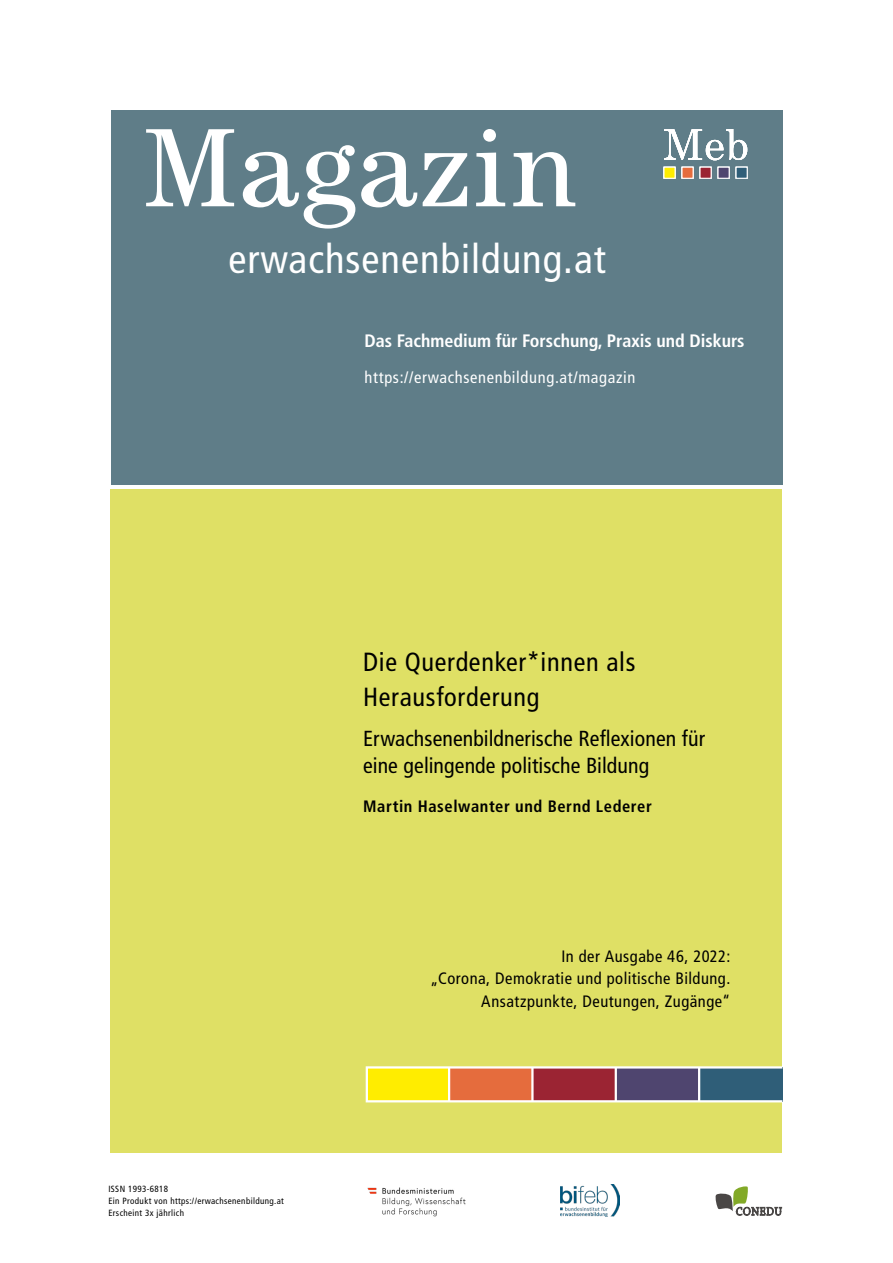
<style>
.page{position:relative;width:893px;height:1263px;background:#fff}
.page>*{position:absolute;margin:0;border:0;box-sizing:border-box;transform-origin:0 0}
.t1{font:condensed 40.5px "Frutiger LT Std";letter-spacing:.025em;color:#fff}
.UE1{font:condensed 26.25px/34.5px "Frutiger LT Std";letter-spacing:.025em;color:#000}
.UE2{font:condensed 21.75px/27px "Frutiger LT Std";letter-spacing:.005em;color:#000}
.t2{font:700 condensed 18px "Frutiger LT Std";color:#fff}
.t3{font:condensed 16.5px/22.5px "Frutiger LT Std";letter-spacing:.03em;color:#000;text-align:right}
.t4{font:condensed 16.5px "Frutiger LT Std";letter-spacing:.04em;color:#fff}
.Autorin{font:700 condensed 16.5px "Frutiger LT Std";letter-spacing:.035em;color:#000}
.t5{font:condensed 9px/12px "Frutiger LT Std";letter-spacing:.04em;color:#000}
</style>
<div class="page">
<div style="left:111px;top:489px;width:671px;height:663px;background:#dfe065"></div>
<div style="left:111px;top:111px;width:671px;height:374px;background:#5f7d88"></div>
<div style="left:532px;top:1067px;width:84px;height:34px;background:#9b2433"></div>
<div style="left:616px;top:1067px;width:83px;height:34px;background:#4f456f"></div>
<div style="left:699px;top:1067px;width:83px;height:34px;background:#2f5e78"></div>
<div style="left:367px;top:1067px;width:82px;height:34px;background:#ffed00"></div>
<div style="left:449px;top:1067px;width:83px;height:34px;background:#e56c3d"></div>
<hr style="left:448px;top:1067px;width:2px;height:34px;background:#fff">
<hr style="left:531px;top:1067px;width:3px;height:34px;background:#fff">
<hr style="left:615px;top:1067px;width:2px;height:34px;background:#fff">
<hr style="left:698px;top:1067px;width:2px;height:34px;background:#fff">
<div style="left:366px;top:1066px;width:417px;height:36px;border:2px solid #fff"></div>
<svg style="left:146px;top:129px;width:429px;height:100px"></svg>
<svg style="left:715px;top:1186px;width:67px;height:29px"></svg>
<img style="left:367px;top:1187px;width:99px;height:30px">
<img style="left:561px;top:1185px;width:59px;height:32px">
<div style="left:700px;top:167px;width:11px;height:11px;background:#9b2433;border:1px solid #fff"></div>
<div style="left:718px;top:167px;width:11px;height:11px;background:#4f456f;border:1px solid #fff"></div>
<div style="left:736px;top:167px;width:11px;height:11px;background:#2f5e78;border:1px solid #fff"></div>
<div style="left:664px;top:167px;width:11px;height:11px;background:#ffed00"></div>
<div style="left:682px;top:167px;width:11px;height:11px;background:#e56c3d;border:1px solid #fff"></div>
<svg style="left:664px;top:129px;width:83px;height:31px"></svg>
<h1 class="t1" style="left:229px;top:235px;width:379px">erwachsenenbildung.at</h1>
<p class="t2" style="left:365px;top:330px;width:381px">Das Fachmedium für Forschung, Praxis und Diskurs</p>
<p class="t4" style="left:365px;top:367px;width:272px">https://erwachsenenbildung.at/magazin</p>
<h2 class="UE1" style="left:363px;top:645px;width:274px">Die Querdenker*innen als<br>Herausforderung</h2>
<h2 class="UE2" style="left:363px;top:725px;width:343px">Erwachsenenbildnerische Reflexionen für eine gelingende politische Bildung</h2>
<p class="Autorin" style="left:363px;top:797px;width:290px">Martin Haselwanter und Bernd Lederer</p>
<p class="t5" style="left:108px;top:1183px;width:177px">ISSN 1993-6818<br>Ein Produkt von https://erwachsenenbildung.at<br>Erscheint 3x jährlich</p>
<p class="t3" style="left:430px;top:945px;width:302px">In der Ausgabe 46, 2022:<br>„Corona, Demokratie und politische Bildung.<br>Ansatzpunkte, Deutungen, Zugänge“</p>
</div>
